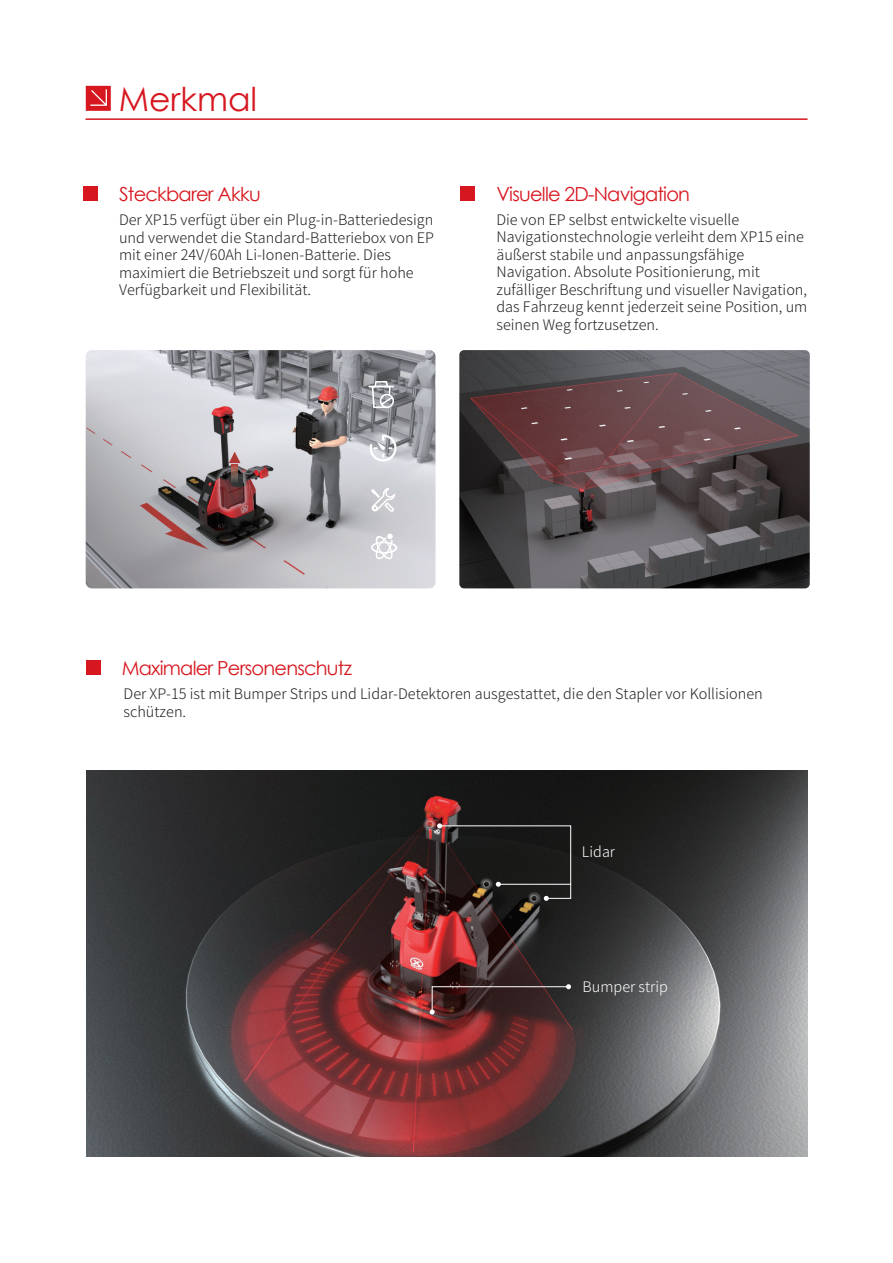
<style>
.page{position:relative;width:893px;height:1263px;background:#fff}
.page>*{position:absolute;margin:0;border:0;box-sizing:border-box;transform-origin:0 0}
.t1{font:33px "Century Gothic";color:#d7171f}
.t2{font:19.35px "Century Gothic";letter-spacing:-.04em;color:#d7171f}
.t3{font:300 14.55px/17.4px "Source Han Sans CN";color:#231f20}
.t4{font:300 14.55px "Source Han Sans CN";color:#fff}
</style>
<div class="page">
<img style="left:86px;top:350px;width:349px;height:238px">
<img style="left:86px;top:771px;width:721px;height:385px">
<hr style="left:85px;top:118px;width:722px;height:2px;background:#d7171f">
<svg style="left:86px;top:86px;width:25px;height:25px"></svg>
<div style="left:83px;top:186px;width:15px;height:15px;background:#d7171f"></div>
<div style="left:460px;top:186px;width:15px;height:15px;background:#d7171f"></div>
<div style="left:86px;top:660px;width:14px;height:15px;background:#d7171f"></div>
<img style="left:459px;top:350px;width:351px;height:238px">
<svg style="left:371px;top:534px;width:26px;height:26px"></svg>
<svg style="left:371px;top:488px;width:24px;height:24px"></svg>
<svg style="left:368px;top:381px;width:26px;height:27px"></svg>
<svg style="left:369px;top:434px;width:29px;height:28px"></svg>
<svg style="left:430px;top:984px;width:141px;height:30px;background:#3f2a2a"></svg>
<img style="left:427px;top:883px;width:48px;height:60px">
<img style="left:475px;top:839px;width:118px;height:118px">
<img style="left:371px;top:770px;width:118px;height:113px">
<svg style="left:232px;top:464px;width:6px;height:19px"></svg>
<svg style="left:229px;top:452px;width:11px;height:11px"></svg>
<svg style="left:436px;top:823px;width:136px;height:78px;background:#282524"></svg>
<h1 class="t1" style="left:119px;top:76px;width:140px">Merkmal</h1>
<h2 class="t2" style="left:119px;top:181px;width:143px">Steckbarer Akku</h2>
<p class="t3" style="left:119px;top:212px;width:317px">Der XP15 verfügt über ein Plug-in-Batteriedesign und verwendet die Standard-Batteriebox von EP mit einer 24V/60Ah Li-Ionen-Batterie. Dies maximiert die Betriebszeit und sorgt für hohe Verfügbarkeit und Flexibilität.</p>
<h2 class="t2" style="left:496px;top:180px;width:195px">Visuelle 2D-Navigation</h2>
<p class="t3" style="left:496px;top:211px;width:312px">Die von EP selbst entwickelte visuelle Navigationstechnologie verleiht dem XP15 eine äußerst stabile und anpassungsfähige Navigation. Absolute Positionierung, mit zufälliger Beschriftung und visueller Navigation, das Fahrzeug kennt jederzeit seine Position, um seinen Weg fortzusetzen.</p>
<h2 class="t2" style="left:122px;top:655px;width:232px">Maximaler Personenschutz</h2>
<p class="t3" style="left:124px;top:686px;width:641px">Der XP-15 ist mit Bumper Strips und Lidar-Detektoren ausgestattet, die den Stapler vor Kollisionen schützen.</p>
<p class="t4" style="left:582px;top:843px;width:35px">Lidar</p>
<p class="t4" style="left:583px;top:978px;width:87px">Bumper strip</p>
</div>
